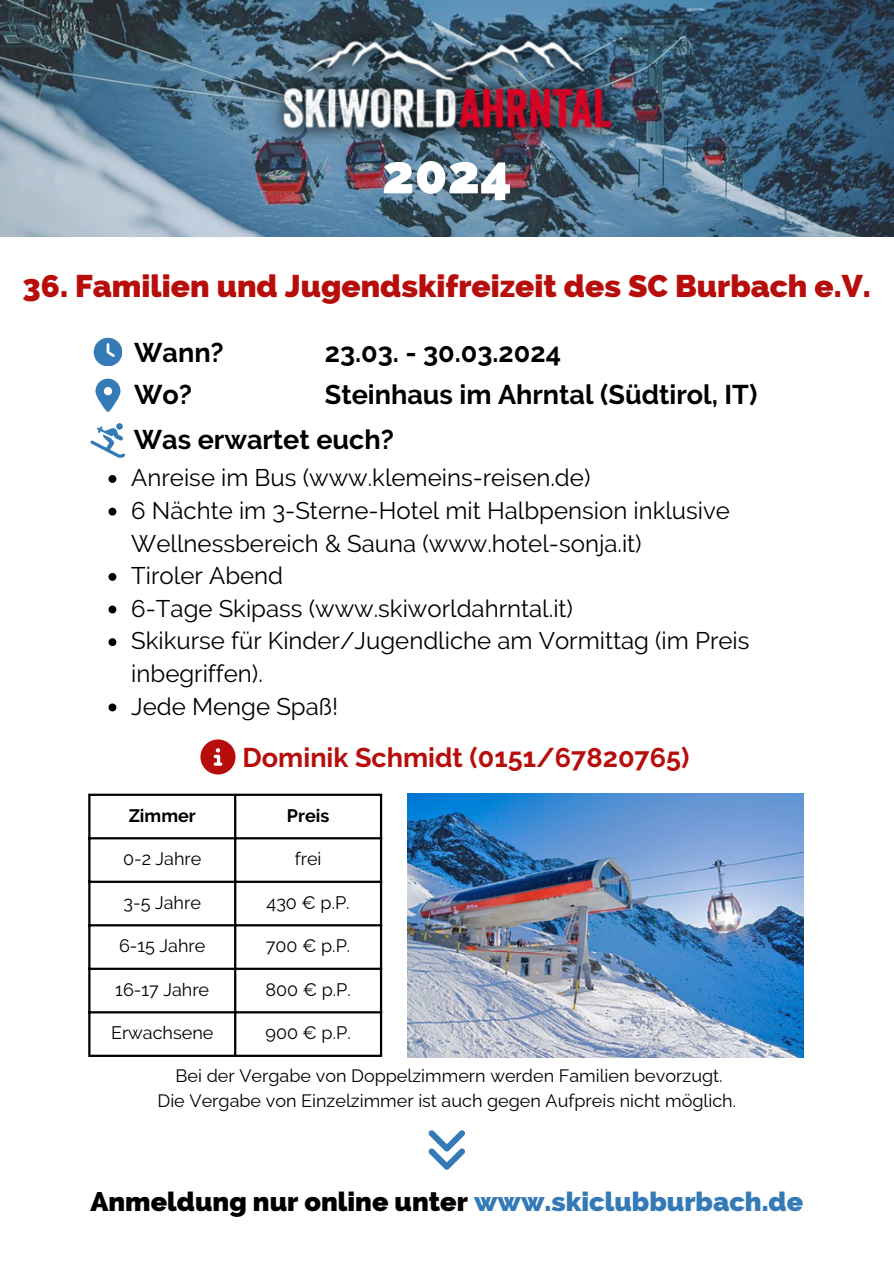
<style>
.page{position:relative;width:894px;height:1264px;background:#fff}
.page>*{position:absolute;margin:0;border:0;box-sizing:border-box;transform-origin:0 0}
.t1{font:800 54px "Raleway";color:#fff}
.t2{font:800 31.5px "Raleway";color:#b70e0c}
.t3{font:700 27px "Raleway";color:#000}
.t4{font:800 27px "Raleway";color:#000}
.t5{font:700 27px "Raleway";color:#b70e0c}
.t6{font:24px/32.7px "Raleway";color:#000}
.t7{font:18px "Raleway";color:#000}
.t8{font:700 18px "Raleway";color:#000}
.s1{color:#337ab7}
</style>
<div class="page">
<svg style="left:0;top:0;width:893px;height:236px;background:#516f86"></svg>
<img style="left:262px;top:23px;width:371px;height:120px">
<hr style="left:88px;top:796px;width:2px;height:258px;background:#000">
<hr style="left:234px;top:796px;width:2px;height:258px;background:#000">
<hr style="left:380px;top:796px;width:2px;height:258px;background:#000">
<hr style="left:88px;top:793px;width:294px;height:3px;background:#000">
<hr style="left:88px;top:837px;width:294px;height:2px;background:#000">
<hr style="left:88px;top:880px;width:294px;height:2px;background:#000">
<hr style="left:88px;top:924px;width:294px;height:2px;background:#000">
<hr style="left:88px;top:967px;width:294px;height:2px;background:#000">
<hr style="left:88px;top:1011px;width:294px;height:2px;background:#000">
<hr style="left:88px;top:1054px;width:294px;height:2px;background:#000">
<img style="left:407px;top:793px;width:395px;height:264px">
<svg style="left:428px;top:1130px;width:37px;height:39px"></svg>
<svg style="left:94px;top:338px;width:28px;height:28px"></svg>
<svg style="left:95px;top:378px;width:25px;height:34px"></svg>
<svg style="left:90px;top:423px;width:35px;height:35px"></svg>
<svg style="left:108px;top:475px;width:8px;height:8px"></svg>
<svg style="left:108px;top:507px;width:8px;height:8px"></svg>
<svg style="left:108px;top:573px;width:8px;height:8px"></svg>
<svg style="left:108px;top:605px;width:8px;height:8px"></svg>
<svg style="left:108px;top:638px;width:8px;height:8px"></svg>
<svg style="left:108px;top:703px;width:8px;height:8px"></svg>
<svg style="left:200px;top:739px;width:35px;height:35px"></svg>
<p class="t1" style="left:382px;top:142px;width:131px">2024</p>
<p class="t2" style="left:23px;top:267px;width:849px">36. Familien und Jugendskifreizeit des SC Burbach e.V.</p>
<p class="t3" style="left:134px;top:336px;width:91px">Wann?</p>
<p class="t3" style="left:325px;top:336px;width:238px">23.03. - 30.03.2024</p>
<p class="t3" style="left:134px;top:379px;width:59px">Wo?</p>
<p class="t3" style="left:325px;top:379px;width:434px">Steinhaus im Ahrntal (Südtirol, IT)</p>
<p class="t3" style="left:134px;top:423px;width:261px">Was erwartet euch?</p>
<p class="t6" style="left:131px;top:461px;width:460px">Anreise im Bus (www.klemeins-reisen.de)</p>
<p class="t6" style="left:131px;top:494px;width:600px">6 Nächte im 3-Sterne-Hotel mit Halbpension inklusive<br>Wellnessbereich &amp; Sauna (www.hotel-sonja.it)</p>
<p class="t6" style="left:131px;top:559px;width:153px">Tiroler Abend</p>
<p class="t6" style="left:131px;top:592px;width:443px">6-Tage Skipass (www.skiworldahrntal.it)</p>
<p class="t6" style="left:131px;top:624px;width:619px">Skikurse für Kinder/Jugendliche am Vormittag (im Preis inbegriffen).</p>
<p class="t6" style="left:131px;top:690px;width:208px">Jede Menge Spaß!</p>
<p class="t5" style="left:242px;top:741px;width:448px">Dominik Schmidt (0151/67820765)</p>
<p class="t8" style="left:129px;top:804px;width:69px">Zimmer</p>
<p class="t8" style="left:287px;top:804px;width:44px">Preis</p>
<p class="t7" style="left:123px;top:848px;width:80px">0-2 Jahre</p>
<p class="t7" style="left:294px;top:848px;width:28px">frei</p>
<p class="t7" style="left:123px;top:891px;width:79px">3-5 Jahre</p>
<p class="t7" style="left:266px;top:891px;width:85px">430 € p.P.</p>
<p class="t7" style="left:119px;top:935px;width:88px">6-15 Jahre</p>
<p class="t7" style="left:266px;top:935px;width:86px">700 € p.P.</p>
<p class="t7" style="left:115px;top:978px;width:95px">16-17 Jahre</p>
<p class="t7" style="left:265px;top:978px;width:87px">800 € p.P.</p>
<p class="t7" style="left:111px;top:1022px;width:104px">Erwachsene</p>
<p class="t7" style="left:265px;top:1022px;width:87px">900 € p.P.</p>
<p class="t7" style="left:175px;top:1065px;width:548px">Bei der Vergabe von Doppelzimmern werden Familien bevorzugt.</p>
<p class="t7" style="left:157px;top:1089px;width:580px">Die Vergabe von Einzelzimmer ist auch gegen Aufpreis nicht möglich.</p>
<p class="t4" style="left:90px;top:1185px;width:714px">Anmeldung nur online unter <span class="s1">www.skiclubburbach.de</span></p>
</div>
